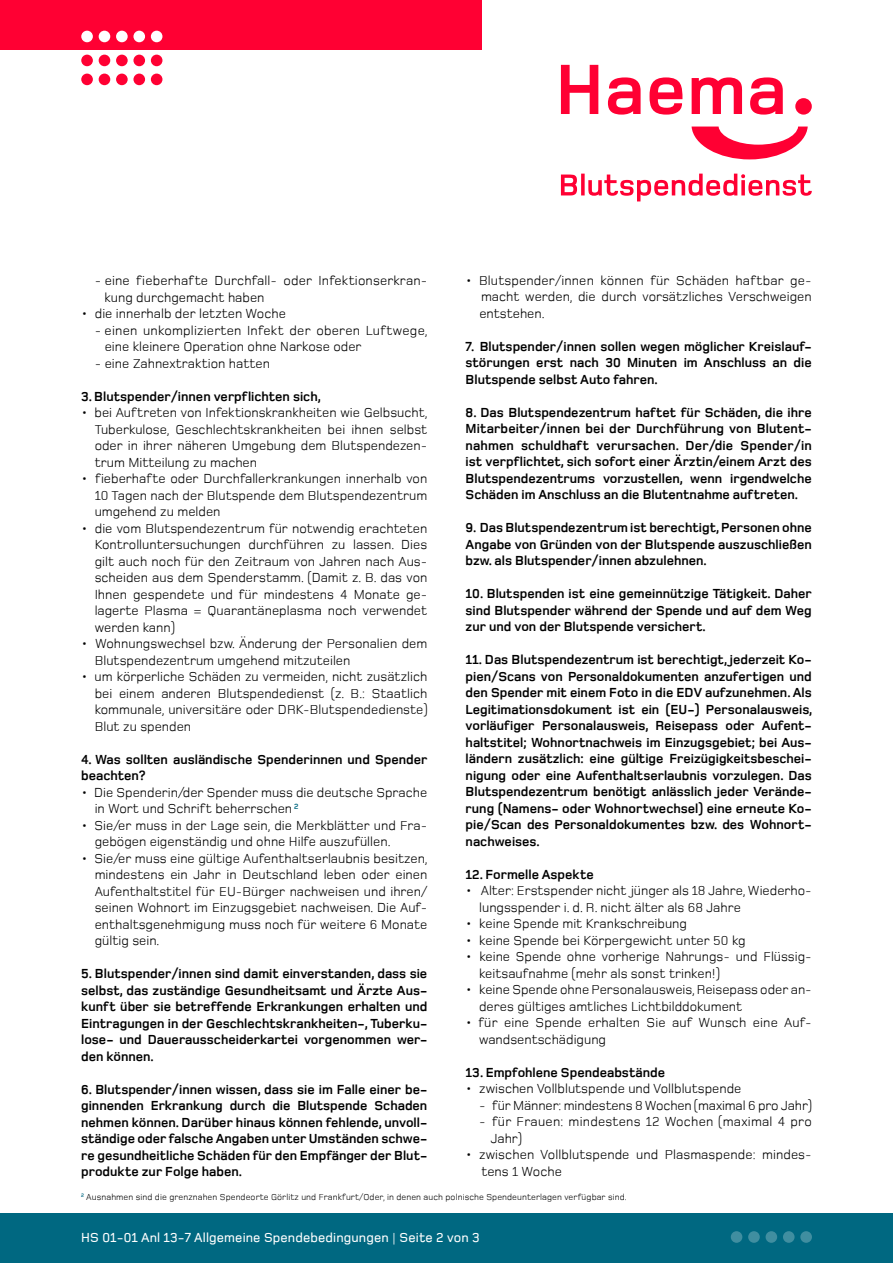
<style>
.page{position:relative;width:893px;height:1263px;background:#fff}
.page>*{position:absolute;margin:0;border:0;box-sizing:border-box;transform-origin:0 0}
.t1{font:13.5px/16.5px "Foundry Monoline";color:#000}
.t2{font:700 13.5px/16.5px "Foundry Monoline";color:#000;text-align:justify}
.t3{font:500 13.5px "Foundry Monoline";letter-spacing:.01em;color:#fff}
.t4{font:9px "Foundry Monoline";letter-spacing:.01em;color:#000}
.s1{font-weight:400}
</style>
<div class="page">
<div style="left:0;top:1214px;width:893px;height:49px;background:#006881"></div>
<svg style="left:692px;top:127px;width:116px;height:32px"></svg>
<div style="left:795px;top:98px;width:17px;height:17px;background:#f03;border-radius:50%"></div>
<svg style="left:561px;top:65px;width:37px;height:49px"></svg>
<svg style="left:608px;top:77px;width:33px;height:38px"></svg>
<svg style="left:649px;top:77px;width:33px;height:38px"></svg>
<svg style="left:692px;top:77px;width:50px;height:37px"></svg>
<svg style="left:750px;top:77px;width:33px;height:38px"></svg>
<svg style="left:561px;top:174px;width:251px;height:27px"></svg>
<div style="left:0;top:0;width:481px;height:49px;background:#f03"></div>
<div style="left:81px;top:74px;width:12px;height:11px;background:#f03;border-radius:50%"></div>
<div style="left:99px;top:74px;width:11px;height:11px;background:#f03;border-radius:50%"></div>
<div style="left:116px;top:74px;width:12px;height:11px;background:#f03;border-radius:50%"></div>
<div style="left:133px;top:74px;width:12px;height:11px;background:#f03;border-radius:50%"></div>
<div style="left:151px;top:74px;width:11px;height:11px;background:#f03;border-radius:50%"></div>
<div style="left:81px;top:55px;width:12px;height:11px;background:#f03;border-radius:50%"></div>
<div style="left:99px;top:55px;width:11px;height:11px;background:#f03;border-radius:50%"></div>
<div style="left:116px;top:55px;width:12px;height:11px;background:#f03;border-radius:50%"></div>
<div style="left:133px;top:55px;width:12px;height:11px;background:#f03;border-radius:50%"></div>
<div style="left:151px;top:55px;width:11px;height:11px;background:#f03;border-radius:50%"></div>
<div style="left:81px;top:31px;width:12px;height:11px;background:#fff;border-radius:50%"></div>
<div style="left:99px;top:31px;width:11px;height:11px;background:#fff;border-radius:50%"></div>
<div style="left:116px;top:31px;width:12px;height:11px;background:#fff;border-radius:50%"></div>
<div style="left:133px;top:31px;width:12px;height:11px;background:#fff;border-radius:50%"></div>
<div style="left:151px;top:31px;width:11px;height:11px;background:#fff;border-radius:50%"></div>
<div style="left:731px;top:1231px;width:11px;height:12px;background:#408ea0;border-radius:50%"></div>
<div style="left:748px;top:1231px;width:12px;height:12px;background:#408ea0;border-radius:50%"></div>
<div style="left:766px;top:1231px;width:11px;height:12px;background:#408ea0;border-radius:50%"></div>
<div style="left:783px;top:1231px;width:12px;height:12px;background:#408ea0;border-radius:50%"></div>
<div style="left:800px;top:1231px;width:12px;height:12px;background:#408ea0;border-radius:50%"></div>
<p class="t1" style="left:479px;top:272px;width:334px;text-align:justify;text-indent:-14px">• Blutspender/innen können für Schäden haftbar ge&shy;macht werden, die durch vorsätzliches Verschweigen entstehen.</p>
<p class="t2" style="left:466px;top:338px;width:348px">7. Blutspender/innen sollen wegen möglicher Kreislauf&shy;störungen erst nach 30 Minuten im Anschluss an die Blutspende selbst Auto fahren.</p>
<p class="t2" style="left:466px;top:404px;width:348px">8. Das Blutspendezentrum haftet für Schäden, die ihre Mitarbeiter/innen bei der Durchführung von Blutent&shy;nahmen schuldhaft verursachen. Der/die Spender/in ist verpflichtet, sich sofort einer Ärztin/einem Arzt des Blutspendezentrums vorzustellen, wenn irgendwelche Schäden im Anschluss an die Blutentnahme auftreten.</p>
<p class="t2" style="left:466px;top:520px;width:348px">9. Das Blutspendezentrum ist berechtigt, Personen ohne Angabe von Gründen von der Blutspende auszuschließen bzw. als Blutspender/innen abzulehnen.</p>
<p class="t2" style="left:466px;top:586px;width:348px">10. Blutspenden ist eine gemeinnützige Tätigkeit. Daher sind Blutspender während der Spende und auf dem Weg zur und von der Blutspende versichert.</p>
<p class="t2" style="left:466px;top:652px;width:348px;text-align:left">11. Das Blutspendezentrum ist berechtigt, jederzeit Ko&shy;pien/Scans von Personaldokumenten anzufertigen und den Spender mit einem Foto in die EDV aufzunehmen. Als Legitimationsdokument ist ein (EU-) Personalausweis, vorläufiger Personalausweis, Reisepass oder Aufent&shy;haltstitel; Wohnortnachweis im Einzugsgebiet; bei Aus&shy;ländern zusätzlich: eine gültige Freizügigkeitsbeschei&shy;nigung oder eine Aufenthaltserlaubnis vorzulegen. Das Blutspendezentrum benötigt anlässlich jeder Verände&shy;rung (Namens- oder Wohnortwechsel) eine erneute Ko&shy;pie/Scan des Personaldokumentes bzw. des Wohnort&shy;nachweises.</p>
<p class="t2" style="left:466px;top:866px;width:130px">12. Formelle Aspekte</p>
<p class="t1" style="left:479px;top:883px;width:334px;text-indent:-14px">• Alter: Erstspender nicht jünger als 18 Jahre, Wiederho&shy;lungsspender i. d. R. nicht älter als 68 Jahre</p>
<p class="t1" style="left:466px;top:916px;width:223px">• keine Spende mit Krankschreibung</p>
<p class="t1" style="left:466px;top:932px;width:282px">• keine Spende bei Körpergewicht unter 50 kg</p>
<p class="t1" style="left:479px;top:949px;width:334px;text-indent:-14px">• keine Spende ohne vorherige Nahrungs- und Flüssig&shy;keitsaufnahme (mehr als sonst trinken!)</p>
<p class="t1" style="left:479px;top:982px;width:334px;text-indent:-14px">• keine Spende ohne Personalausweis, Reisepass oder an&shy;deres gültiges amtliches Lichtbilddokument</p>
<p class="t1" style="left:479px;top:1015px;width:334px;text-indent:-14px">• für eine Spende erhalten Sie auf Wunsch eine Auf&shy;wandsentschädigung</p>
<p class="t2" style="left:466px;top:1064px;width:201px">13. Empfohlene Spendeabstände</p>
<p class="t1" style="left:466px;top:1081px;width:277px">• zwischen Vollblutspende und Vollblutspende</p>
<p class="t1" style="left:479px;top:1097px;width:334px">- für Männer: mindestens 8 Wochen (maximal 6 pro Jahr)</p>
<p class="t1" style="left:490px;top:1114px;width:323px;text-indent:-11px">- für Frauen: mindestens 12 Wochen (maximal 4 pro<br>Jahr)</p>
<p class="t1" style="left:481px;top:1147px;width:332px;text-indent:-16px">• zwischen Vollblutspende und Plasmaspende: mindes&shy;tens 1 Woche</p>
<p class="t4" style="left:81px;top:1192px;width:547px"><sup>2</sup> Ausnahmen sind die grenznahen Spendeorte Görlitz und Frankfurt/Oder, in denen auch polnische Spendeunterlagen verfügbar sind.</p>
<p class="t3" style="left:81px;top:1230px;width:400px">HS 01-01 Anl 13-7 Allgemeine Spendebedingungen <span class="s1">|</span> Seite 2 von 3</p>
<p class="t1" style="left:104px;top:272px;width:324px;text-indent:-10px">- eine fieberhafte Durchfall- oder Infektionserkran&shy;kung durchgemacht haben</p>
<p class="t1" style="left:81px;top:305px;width:206px">• die innerhalb der letzten Woche</p>
<p class="t1" style="left:105px;top:322px;width:325px;text-indent:-10px">- einen unkomplizierten Infekt der oberen Luftwege, eine kleinere Operation ohne Narkose oder</p>
<p class="t1" style="left:95px;top:355px;width:177px">- eine Zahnextraktion hatten</p>
<p class="t2" style="left:81px;top:388px;width:241px">3. Blutspender/innen verpflichten sich,</p>
<p class="t1" style="left:95px;top:404px;width:335px;text-align:justify;text-indent:-14px">• bei Auftreten von Infektionskrankheiten wie Gelbsucht, Tuberkulose, Geschlechtskrankheiten bei ihnen selbst oder in ihrer näheren Umgebung dem Blutspendezen&shy;trum Mitteilung zu machen</p>
<p class="t1" style="left:95px;top:470px;width:334px;text-align:justify;text-indent:-14px">• fieberhafte oder Durchfallerkrankungen innerhalb von 10 Tagen nach der Blutspende dem Blutspendezentrum umgehend zu melden</p>
<p class="t1" style="left:95px;top:520px;width:334px;text-align:justify;text-indent:-14px">• die vom Blutspendezentrum für notwendig erachteten Kontrolluntersuchungen durchführen zu lassen. Dies gilt auch noch für den Zeitraum von Jahren nach Aus&shy;scheiden aus dem Spenderstamm. (Damit z. B. das von Ihnen gespendete und für mindestens 4 Monate ge&shy;lagerte Plasma = Quarantäneplasma noch verwendet werden kann)</p>
<p class="t1" style="left:95px;top:635px;width:334px;text-indent:-14px">• Wohnungswechsel bzw. Änderung der Personalien dem<br>Blutspendezentrum umgehend mitzuteilen</p>
<p class="t1" style="left:95px;top:668px;width:334px;text-align:justify;text-indent:-14px">• um körperliche Schäden zu vermeiden, nicht zusätzlich bei einem anderen Blutspendedienst (z. B.: Staatlich kommunale, universitäre oder DRK-Blutspendedienste)<br>Blut zu spenden</p>
<p class="t2" style="left:81px;top:751px;width:348px">4. Was sollten ausländische Spenderinnen und Spender beachten?</p>
<p class="t1" style="left:95px;top:784px;width:334px;text-indent:-14px">• Die Spenderin/der Spender muss die deutsche Sprache in Wort und Schrift beherrschen <sup>2</sup></p>
<p class="t1" style="left:95px;top:817px;width:334px;text-indent:-14px">• Sie/er muss in der Lage sein, die Merkblätter und Fra&shy;gebögen eigenständig und ohne Hilfe auszufüllen.</p>
<p class="t1" style="left:95px;top:850px;width:335px;text-align:justify;text-indent:-14px">• Sie/er muss eine gültige Aufenthaltserlaubnis besitzen, mindestens ein Jahr in Deutschland leben oder einen Aufenthaltstitel für EU-Bürger nachweisen und ihren/ seinen Wohnort im Einzugsgebiet nachweisen. Die Auf&shy;enthaltsgenehmigung muss noch für weitere 6 Monate gültig sein.</p>
<p class="t2" style="left:81px;top:965px;width:348px">5. Blutspender/innen sind damit einverstanden, dass sie selbst, das zuständige Gesundheitsamt und Ärzte Aus&shy;kunft über sie betreffende Erkrankungen erhalten und Eintragungen in der Geschlechtskrankheiten-, Tuberku&shy;lose- und Dauerausscheiderkartei vorgenommen wer&shy;den können.</p>
<p class="t2" style="left:81px;top:1081px;width:348px">6. Blutspender/innen wissen, dass sie im Falle einer be&shy;ginnenden Erkrankung durch die Blutspende Schaden nehmen können. Darüber hinaus können fehlende, unvoll&shy;ständige oder falsche Angaben unter Umständen schwe&shy;re gesundheitliche Schäden für den Empfänger der Blut&shy;produkte zur Folge haben.</p>
</div>
